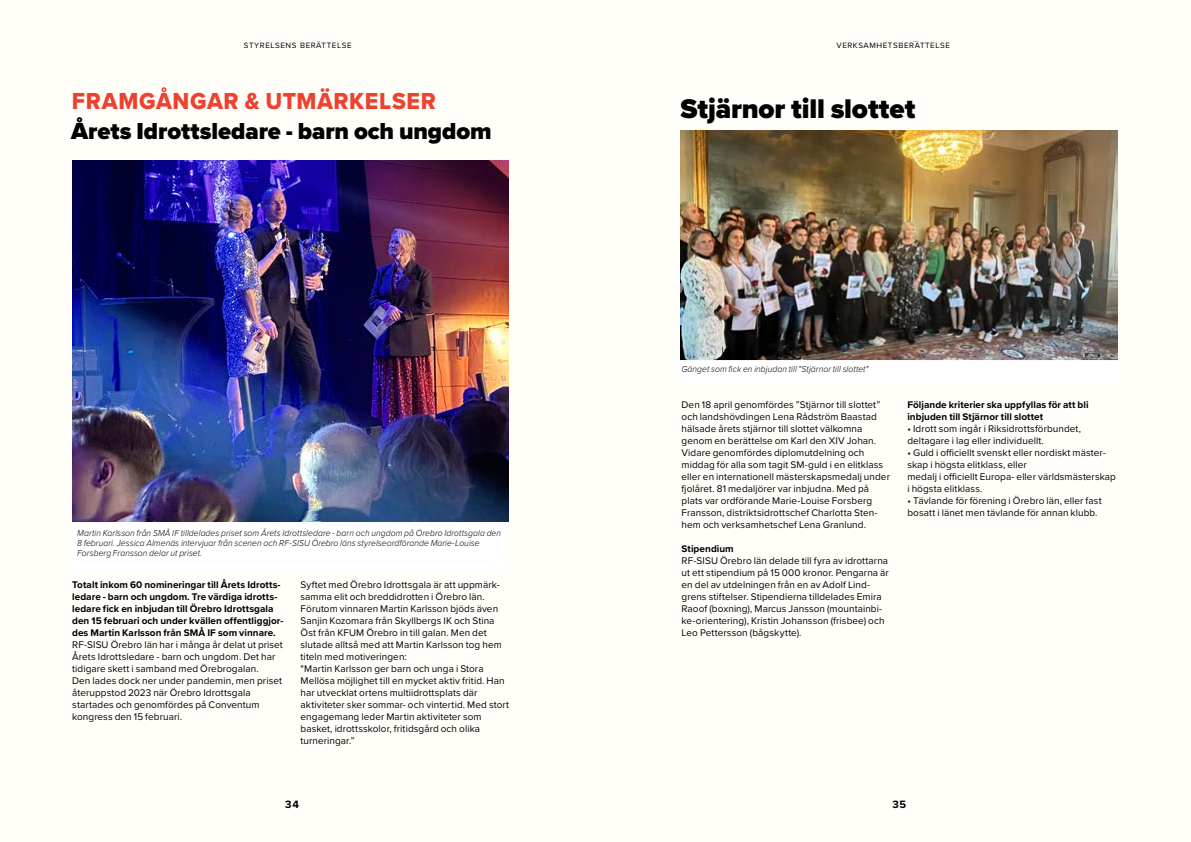
<style>
.page{position:relative;width:1191px;height:842px;background:#fffef9}
.page>*{position:absolute;margin:0;border:0;box-sizing:border-box;transform-origin:0 0}
.t1{font:900 28px "Proxima Nova";letter-spacing:-.005em;color:#000}
.t2{font:900 24px "Proxima Nova";letter-spacing:-.005em;color:#000}
.t3{font:24px "Proxima Nova Extrabld";letter-spacing:.03em;color:#ef4130;scale:.95 1}
.t4{font:700 11px "Proxima Nova";color:#000}
.t5{font:10px/12px "Proxima Nova";letter-spacing:.005em;color:#000}
.t6{font:700 10px/12px "Proxima Nova";letter-spacing:.005em;color:#000}
.t7{font:italic 300 9px/10px "Proxima Nova";letter-spacing:.01em;color:#000;scale:.95 1}
.t8{font:8px "Proxima Nova";letter-spacing:.075em;color:#000}
</style>
<div class="page">
<img style="left:72px;top:160px;width:437px;height:362px">
<div style="left:75px;top:526px;width:430px;height:43px;background:#fff"></div>
<img style="left:680px;top:130px;width:437px;height:230px">
<div style="left:679px;top:362px;width:437px;height:20px;background:#fff"></div>
<p class="t8" style="left:244px;top:40px;width:109px">STYRELSENS BERÄTTELSE</p>
<p class="t8" style="left:836px;top:40px;width:115px">VERKSAMHETSBERÄTTELSE</p>
<p class="t8" style="left:839px;top:40px;width:109px">STYRELSENS BERÄTTELSE</p>
<h2 class="t3" style="left:72px;top:83px;width:385px">FRAMGÅNGAR &amp; UTMÄRKELSER</h2>
<h2 class="t2" style="left:71px;top:113px;width:422px">Årets Idrottsledare - barn och ungdom</h2>
<p class="t7" style="left:77px;top:527px;width:448px">Martin Karlsson från SMÅ IF tilldelades priset som Årets Idrottsledare - barn och ungdom på Örebro Idrottsgala den<br>8 februari. Jessica Almenäs intervjuar från scenen och RF-SISU Örebro läns styrelseordförande Marie-Louise<br>Forsberg Fransson delar ut priset.</p>
<p class="t6" style="left:72px;top:578px;width:213px">Totalt inkom 60 nomineringar till Årets Idrotts&shy;ledare - barn och ungdom. Tre värdiga idrotts&shy;ledare fick en inbjudan till Örebro Idrottsgala den 15 februari och under kvällen offentliggjor&shy;des Martin Karlsson från SMÅ IF som vinnare.</p>
<p class="t5" style="left:72px;top:638px;width:212px">RF-SISU Örebro län har i många år delat ut priset Årets Idrottsledare - barn och ungdom. Det har tidigare skett i samband med Örebrogalan.<br>Den lades dock ner under pandemin, men priset återuppstod 2023 när Örebro Idrottsgala startades och genomfördes på Conventum kongress den 15 februari.</p>
<p class="t5" style="left:300px;top:578px;width:210px">Syftet med Örebro Idrottsgala är att uppmärk&shy;samma elit och breddidrotten i Örebro län.<br>Förutom vinnaren Martin Karlsson bjöds även Sanjin Kozomara från Skyllbergs IK och Stina Öst från KFUM Örebro in till galan. Men det slutade alltså med att Martin Karlsson tog hem titeln med motiveringen:<br>"Martin Karlsson ger barn och unga i Stora Mellösa möjlighet till en mycket aktiv fritid. Han har utvecklat ortens multiidrottsplats där aktiviteter sker sommar- och vintertid. Med stort engagemang leder Martin aktiviteter som basket, idrottsskolor, fritidsgård och olika turneringar.”</p>
<h1 class="t1" style="left:680px;top:88px;width:236px">Stjärnor till slottet</h1>
<p class="t7" style="left:681px;top:364px;width:198px">Gänget som fick en inbjudan till "Stjärnor till slottet"</p>
<p class="t5" style="left:681px;top:398px;width:210px">Den 18 april genomfördes ”Stjärnor till slottet” och landshövdingen Lena Rådström Baastad hälsade årets stjärnor till slottet välkomna genom en berättelse om Karl den XIV Johan.<br>Vidare genomfördes diplomutdelning och middag för alla som tagit SM-guld i en elitklass eller en internationell mästerskapsmedalj under fjolåret. 81 medaljörer var inbjudna. Med på plats var ordförande Marie-Louise Forsberg Fransson, distriktsidrottschef Charlotta Sten&shy;hem och verksamhetschef Lena Granlund.</p>
<p class="t6" style="left:681px;top:542px;width:54px">Stipendium</p>
<p class="t5" style="left:681px;top:554px;width:209px">RF-SISU Örebro län delade till fyra av idrottarna ut ett stipendium på 15 000 kronor. Pengarna är en del av utdelningen från en av Adolf Lind&shy;grens stiftelser. Stipendierna tilldelades Emira Raoof (boxning), Marcus Jansson (mountainbi&shy;ke-orientering), Kristin Johansson (frisbee) och Leo Pettersson (bågskytte).</p>
<p class="t6" style="left:907px;top:398px;width:183px">Följande kriterier ska uppfyllas för att bli inbjuden till Stjärnor till slottet</p>
<p class="t5" style="left:907px;top:422px;width:175px">• Idrott som ingår i Riksidrottsförbundet, deltagare i lag eller individuellt.</p>
<p class="t5" style="left:907px;top:446px;width:210px">• Guld i officiellt svenskt eller nordiskt mäster&shy;skap i högsta elitklass, eller<br>medalj i officiellt Europa- eller världsmästerskap i högsta elitklass.</p>
<p class="t5" style="left:907px;top:494px;width:196px">• Tävlande för förening i Örebro län, eller fast bosatt i länet men tävlande för annan klubb.</p>
<p class="t4" style="left:285px;top:796px;width:15px">34</p>
<p class="t4" style="left:892px;top:796px;width:15px">35</p>
</div>
